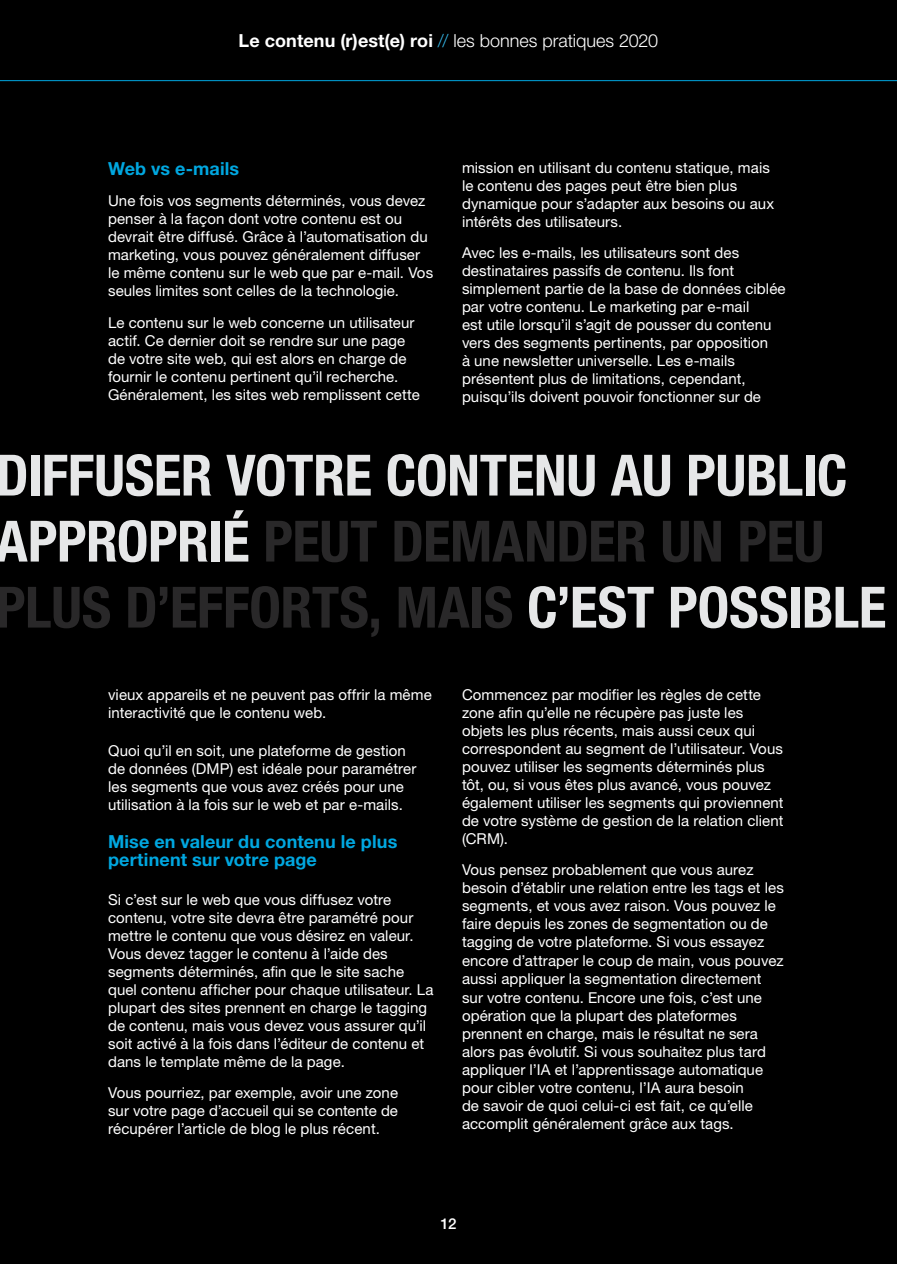
<style>
.page{position:relative;width:897px;height:1264px;background:#fff}
.page>*{position:absolute;margin:0;border:0;box-sizing:border-box;transform-origin:0 0}
.t1{font:700 condensed 57px/66px "Helvetica Neue LT Std";letter-spacing:-.01em;color:#e6e7e8}
.t2{font:700 18px/18px "Helvetica Neue LT Std";letter-spacing:.005em;color:#00a7e0}
.t3{font:300 18px "Helvetica Neue LT Std";color:#fff}
.t4{font:15px/18px "Helvetica Neue LT Std";letter-spacing:.005em;color:#fff}
.t5{font:500 15px "Helvetica Neue LT Std";color:#fff}
.s1{font-weight:700}
.s2{color:#35baec}
.s3{color:#292829}
</style>
<div class="page">
<div style="left:0;top:0;width:896px;height:1264px;background:#000"></div>
<hr style="left:0;top:80px;width:896px;height:1px;background:#00a7e0">
<p class="t3" style="left:239px;top:30px;width:421px"><span class="s1">Le contenu (r)est(e) roi</span> <span class="s2">//</span> les bonnes pratiques 2020</p>
<p class="t2" style="left:108px;top:159px;width:133px">Web vs e-mails</p>
<p class="t4" style="left:108px;top:192px;width:326px">Une fois vos segments déterminés, vous devez penser à la façon dont votre contenu est ou devrait être diffusé. Grâce à l’automatisation du marketing, vous pouvez généralement diffuser le même contenu sur le web que par e-mail. Vos seules limites sont celles de la technologie.</p>
<p class="t4" style="left:108px;top:313px;width:313px">Le contenu sur le web concerne un utilisateur actif. Ce dernier doit se rendre sur une page de votre site web, qui est alors en charge de fournir le contenu pertinent qu’il recherche.<br>Généralement, les sites web remplissent cette</p>
<p class="t4" style="left:462px;top:158px;width:313px">mission en utilisant du contenu statique, mais le contenu des pages peut être bien plus dynamique pour s’adapter aux besoins ou aux intérêts des utilisateurs.</p>
<p class="t4" style="left:462px;top:244px;width:325px">Avec les e-mails, les utilisateurs sont des destinataires passifs de contenu. Ils font simplement partie de la base de données ciblée par votre contenu. Le marketing par e-mail<br>est utile lorsqu’il s’agit de pousser du contenu vers des segments pertinents, par opposition<br>à une newsletter universelle. Les e-mails présentent plus de limitations, cependant, puisqu’ils doivent pouvoir fonctionner sur de</p>
<h1 class="t1" style="left:-4px;top:441px;width:891px">DIFFUSER VOTRE CONTENU AU PUBLIC<br>APPROPRIÉ <span class="s3">PEUT DEMANDER UN PEU<br>PLUS D’EFFORTS, MAIS</span> C’EST POSSIBLE</h1>
<p class="t4" style="left:108px;top:685px;width:325px">vieux appareils et ne peuvent pas offrir la même interactivité que le contenu web.</p>
<p class="t4" style="left:108px;top:741px;width:310px">Quoi qu’il en soit, une plateforme de gestion de données (DMP) est idéale pour paramétrer les segments que vous avez créés pour une utilisation à la fois sur le web et par e-mails.</p>
<p class="t2" style="left:108px;top:832px;width:291px">Mise en valeur du contenu le plus pertinent sur votre page</p>
<p class="t4" style="left:108px;top:890px;width:327px">Si c’est sur le web que vous diffusez votre contenu, votre site devra être paramétré pour mettre le contenu que vous désirez en valeur.<br>Vous devez tagger le contenu à l’aide des segments déterminés, afin que le site sache quel contenu afficher pour chaque utilisateur. La plupart des sites prennent en charge le tagging de contenu, mais vous devez vous assurer qu’il soit activé à la fois dans l’éditeur de contenu et dans le template même de la page.</p>
<p class="t4" style="left:108px;top:1083px;width:291px;text-align:justify">Vous pourriez, par exemple, avoir une zone sur votre page d’accueil qui se contente de récupérer l’article de blog le plus récent.</p>
<p class="t4" style="left:462px;top:685px;width:323px">Commencez par modifier les règles de cette zone afin qu’elle ne récupère pas juste les objets les plus récents, mais aussi ceux qui correspondent au segment de l’utilisateur. Vous pouvez utiliser les segments déterminés plus tôt, ou, si vous êtes plus avancé, vous pouvez également utiliser les segments qui proviennent de votre système de gestion de la relation client (CRM).</p>
<p class="t4" style="left:462px;top:861px;width:323px">Vous pensez probablement que vous aurez besoin d’établir une relation entre les tags et les segments, et vous avez raison. Vous pouvez le faire depuis les zones de segmentation ou de tagging de votre plateforme. Si vous essayez encore d’attraper le coup de main, vous pouvez aussi appliquer la segmentation directement</p>
<p class="t4" style="left:462px;top:988px;width:305px">sur votre contenu. Encore une fois, c’est une opération que la plupart des plateformes prennent en charge, mais le résultat ne sera alors pas évolutif. Si vous souhaitez plus tard appliquer l’IA et l’apprentissage automatique pour cibler votre contenu, l’IA aura besoin<br>de savoir de quoi celui-ci est fait, ce qu’elle accomplit généralement grâce aux tags.</p>
<p class="t5" style="left:440px;top:1214px;width:17px">12</p>
</div>
